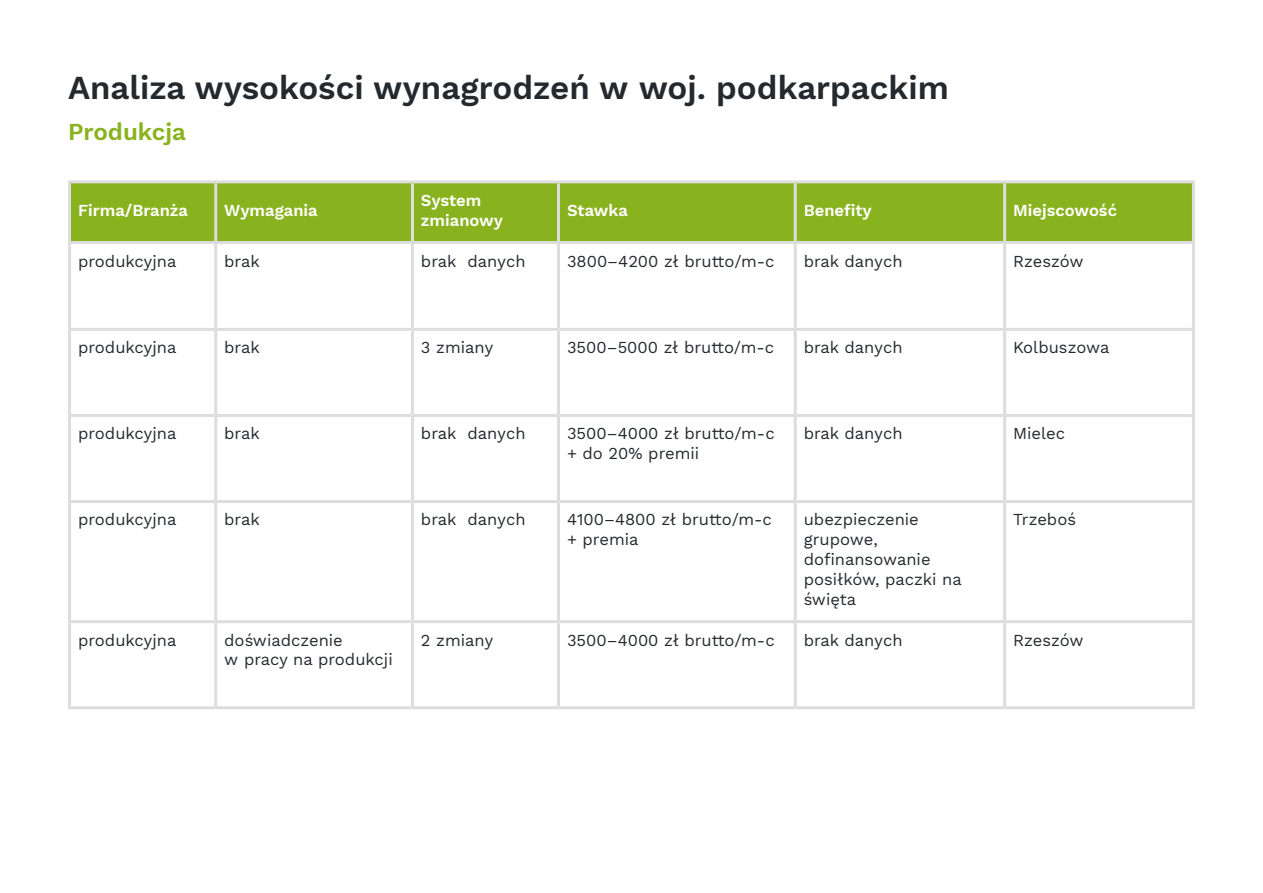
<style>
.page{position:relative;width:1263px;height:893px;background:#fff}
.page>*{position:absolute;margin:0;border:0;box-sizing:border-box;transform-origin:0 0}
.H2__czarny{font:600 33px "Work Sans";color:#24292e}
.H3__zielony{font:600 24px "Work Sans";color:#89b21f}
.Tabela_Wpis{font:16.5px/19.8px "Work Sans";color:#24292e}
.Tabela_Naglowek{font:600 16.5px/19.8px "Work Sans";color:#fff}
</style>
<div class="page">
<div style="left:71px;top:183px;width:1121px;height:58px;background:#89b21f"></div>
<hr style="left:68px;top:180px;width:148px;height:3px;background:#ddd">
<hr style="left:68px;top:183px;width:3px;height:58px;background:#ddd">
<hr style="left:216px;top:180px;width:196px;height:3px;background:#ddd">
<hr style="left:214px;top:183px;width:3px;height:58px;background:#ddd">
<hr style="left:412px;top:180px;width:146px;height:3px;background:#ddd">
<hr style="left:411px;top:183px;width:3px;height:58px;background:#ddd">
<hr style="left:558px;top:180px;width:237px;height:3px;background:#ddd">
<hr style="left:557px;top:183px;width:3px;height:58px;background:#ddd">
<hr style="left:795px;top:180px;width:210px;height:3px;background:#ddd">
<hr style="left:794px;top:183px;width:3px;height:58px;background:#ddd">
<hr style="left:1005px;top:180px;width:190px;height:3px;background:#ddd">
<hr style="left:1003px;top:183px;width:3px;height:58px;background:#ddd">
<hr style="left:1192px;top:183px;width:3px;height:58px;background:#ddd">
<hr style="left:68px;top:241px;width:148px;height:3px;background:#ddd">
<hr style="left:68px;top:244px;width:3px;height:84px;background:#ddd">
<hr style="left:216px;top:241px;width:196px;height:3px;background:#ddd">
<hr style="left:214px;top:244px;width:3px;height:84px;background:#ddd">
<hr style="left:412px;top:241px;width:146px;height:3px;background:#ddd">
<hr style="left:411px;top:244px;width:3px;height:84px;background:#ddd">
<hr style="left:558px;top:241px;width:237px;height:3px;background:#ddd">
<hr style="left:557px;top:244px;width:3px;height:84px;background:#ddd">
<hr style="left:795px;top:241px;width:210px;height:3px;background:#ddd">
<hr style="left:794px;top:244px;width:3px;height:84px;background:#ddd">
<hr style="left:1005px;top:241px;width:190px;height:3px;background:#ddd">
<hr style="left:1003px;top:244px;width:3px;height:84px;background:#ddd">
<hr style="left:1192px;top:244px;width:3px;height:84px;background:#ddd">
<hr style="left:68px;top:328px;width:148px;height:3px;background:#ddd">
<hr style="left:68px;top:331px;width:3px;height:83px;background:#ddd">
<hr style="left:216px;top:328px;width:196px;height:3px;background:#ddd">
<hr style="left:214px;top:331px;width:3px;height:83px;background:#ddd">
<hr style="left:412px;top:328px;width:146px;height:3px;background:#ddd">
<hr style="left:411px;top:331px;width:3px;height:83px;background:#ddd">
<hr style="left:558px;top:328px;width:237px;height:3px;background:#ddd">
<hr style="left:557px;top:331px;width:3px;height:83px;background:#ddd">
<hr style="left:795px;top:328px;width:210px;height:3px;background:#ddd">
<hr style="left:794px;top:331px;width:3px;height:83px;background:#ddd">
<hr style="left:1005px;top:328px;width:190px;height:3px;background:#ddd">
<hr style="left:1003px;top:331px;width:3px;height:83px;background:#ddd">
<hr style="left:1192px;top:331px;width:3px;height:83px;background:#ddd">
<hr style="left:68px;top:414px;width:148px;height:3px;background:#ddd">
<hr style="left:68px;top:417px;width:3px;height:83px;background:#ddd">
<hr style="left:216px;top:414px;width:196px;height:3px;background:#ddd">
<hr style="left:214px;top:417px;width:3px;height:83px;background:#ddd">
<hr style="left:412px;top:414px;width:146px;height:3px;background:#ddd">
<hr style="left:411px;top:417px;width:3px;height:83px;background:#ddd">
<hr style="left:558px;top:414px;width:237px;height:3px;background:#ddd">
<hr style="left:557px;top:417px;width:3px;height:83px;background:#ddd">
<hr style="left:795px;top:414px;width:210px;height:3px;background:#ddd">
<hr style="left:794px;top:417px;width:3px;height:83px;background:#ddd">
<hr style="left:1005px;top:414px;width:190px;height:3px;background:#ddd">
<hr style="left:1003px;top:417px;width:3px;height:83px;background:#ddd">
<hr style="left:1192px;top:417px;width:3px;height:83px;background:#ddd">
<hr style="left:68px;top:500px;width:148px;height:3px;background:#ddd">
<hr style="left:68px;top:503px;width:3px;height:117px;background:#ddd">
<hr style="left:216px;top:500px;width:196px;height:3px;background:#ddd">
<hr style="left:214px;top:503px;width:3px;height:117px;background:#ddd">
<hr style="left:412px;top:500px;width:146px;height:3px;background:#ddd">
<hr style="left:411px;top:503px;width:3px;height:117px;background:#ddd">
<hr style="left:558px;top:500px;width:237px;height:3px;background:#ddd">
<hr style="left:557px;top:503px;width:3px;height:117px;background:#ddd">
<hr style="left:795px;top:500px;width:210px;height:3px;background:#ddd">
<hr style="left:794px;top:503px;width:3px;height:117px;background:#ddd">
<hr style="left:1005px;top:500px;width:190px;height:3px;background:#ddd">
<hr style="left:1003px;top:503px;width:3px;height:117px;background:#ddd">
<hr style="left:1192px;top:503px;width:3px;height:117px;background:#ddd">
<hr style="left:68px;top:620px;width:148px;height:3px;background:#ddd">
<hr style="left:68px;top:623px;width:3px;height:83px;background:#ddd">
<hr style="left:216px;top:620px;width:196px;height:3px;background:#ddd">
<hr style="left:214px;top:623px;width:3px;height:83px;background:#ddd">
<hr style="left:412px;top:620px;width:146px;height:3px;background:#ddd">
<hr style="left:411px;top:623px;width:3px;height:83px;background:#ddd">
<hr style="left:558px;top:620px;width:237px;height:3px;background:#ddd">
<hr style="left:557px;top:623px;width:3px;height:83px;background:#ddd">
<hr style="left:795px;top:620px;width:210px;height:3px;background:#ddd">
<hr style="left:794px;top:623px;width:3px;height:83px;background:#ddd">
<hr style="left:1005px;top:620px;width:190px;height:3px;background:#ddd">
<hr style="left:1003px;top:623px;width:3px;height:83px;background:#ddd">
<hr style="left:1192px;top:623px;width:3px;height:83px;background:#ddd">
<hr style="left:68px;top:706px;width:148px;height:3px;background:#ddd">
<hr style="left:216px;top:706px;width:196px;height:3px;background:#ddd">
<hr style="left:412px;top:706px;width:146px;height:3px;background:#ddd">
<hr style="left:558px;top:706px;width:237px;height:3px;background:#ddd">
<hr style="left:795px;top:706px;width:210px;height:3px;background:#ddd">
<hr style="left:1005px;top:706px;width:190px;height:3px;background:#ddd">
<p class="H2__czarny" style="left:68px;top:68px;width:882px">Analiza wysokości wynagrodzeń w woj. podkarpackim</p>
<p class="H3__zielony" style="left:68px;top:118px;width:119px">Produkcja</p>
<p class="Tabela_Naglowek" style="left:78px;top:201px;width:111px">Firma/Branża</p>
<p class="Tabela_Naglowek" style="left:224px;top:201px;width:95px">Wymagania</p>
<p class="Tabela_Naglowek" style="left:421px;top:191px;width:84px">System zmianowy</p>
<p class="Tabela_Naglowek" style="left:567px;top:201px;width:62px">Stawka</p>
<p class="Tabela_Naglowek" style="left:804px;top:201px;width:70px">Benefity</p>
<p class="Tabela_Naglowek" style="left:1013px;top:201px;width:105px">Miejscowość</p>
<p class="Tabela_Wpis" style="left:78px;top:252px;width:100px">produkcyjna</p>
<p class="Tabela_Wpis" style="left:224px;top:252px;width:37px">brak</p>
<p class="Tabela_Wpis" style="left:421px;top:252px;width:106px">brak danych</p>
<p class="Tabela_Wpis" style="left:567px;top:252px;width:209px">3800–4200 zł brutto/m-c</p>
<p class="Tabela_Wpis" style="left:804px;top:252px;width:100px">brak danych</p>
<p class="Tabela_Wpis" style="left:1013px;top:252px;width:72px">Rzeszów</p>
<p class="Tabela_Wpis" style="left:78px;top:338px;width:100px">produkcyjna</p>
<p class="Tabela_Wpis" style="left:224px;top:338px;width:37px">brak</p>
<p class="Tabela_Wpis" style="left:421px;top:338px;width:74px">3 zmiany</p>
<p class="Tabela_Wpis" style="left:567px;top:338px;width:209px">3500–5000 zł brutto/m-c</p>
<p class="Tabela_Wpis" style="left:804px;top:338px;width:100px">brak danych</p>
<p class="Tabela_Wpis" style="left:1013px;top:338px;width:98px">Kolbuszowa</p>
<p class="Tabela_Wpis" style="left:78px;top:425px;width:100px">produkcyjna</p>
<p class="Tabela_Wpis" style="left:224px;top:425px;width:37px">brak</p>
<p class="Tabela_Wpis" style="left:421px;top:425px;width:106px">brak danych</p>
<p class="Tabela_Wpis" style="left:567px;top:425px;width:209px">3500–4000 zł brutto/m-c + do 20% premii</p>
<p class="Tabela_Wpis" style="left:804px;top:425px;width:100px">brak danych</p>
<p class="Tabela_Wpis" style="left:1013px;top:425px;width:54px">Mielec</p>
<p class="Tabela_Wpis" style="left:78px;top:511px;width:100px">produkcyjna</p>
<p class="Tabela_Wpis" style="left:224px;top:511px;width:37px">brak</p>
<p class="Tabela_Wpis" style="left:421px;top:511px;width:106px">brak danych</p>
<p class="Tabela_Wpis" style="left:567px;top:511px;width:206px">4100–4800 zł brutto/m-c + premia</p>
<p class="Tabela_Wpis" style="left:804px;top:511px;width:160px">ubezpieczenie grupowe, dofinansowanie posiłków, paczki na święta</p>
<p class="Tabela_Wpis" style="left:1013px;top:511px;width:64px">Trzeboś</p>
<p class="Tabela_Wpis" style="left:78px;top:631px;width:100px">produkcyjna</p>
<p class="Tabela_Wpis" style="left:224px;top:631px;width:170px">doświadczenie<br>w pracy na produkcji</p>
<p class="Tabela_Wpis" style="left:421px;top:631px;width:74px">2 zmiany</p>
<p class="Tabela_Wpis" style="left:567px;top:631px;width:209px">3500–4000 zł brutto/m-c</p>
<p class="Tabela_Wpis" style="left:804px;top:631px;width:100px">brak danych</p>
<p class="Tabela_Wpis" style="left:1013px;top:631px;width:72px">Rzeszów</p>
</div>
